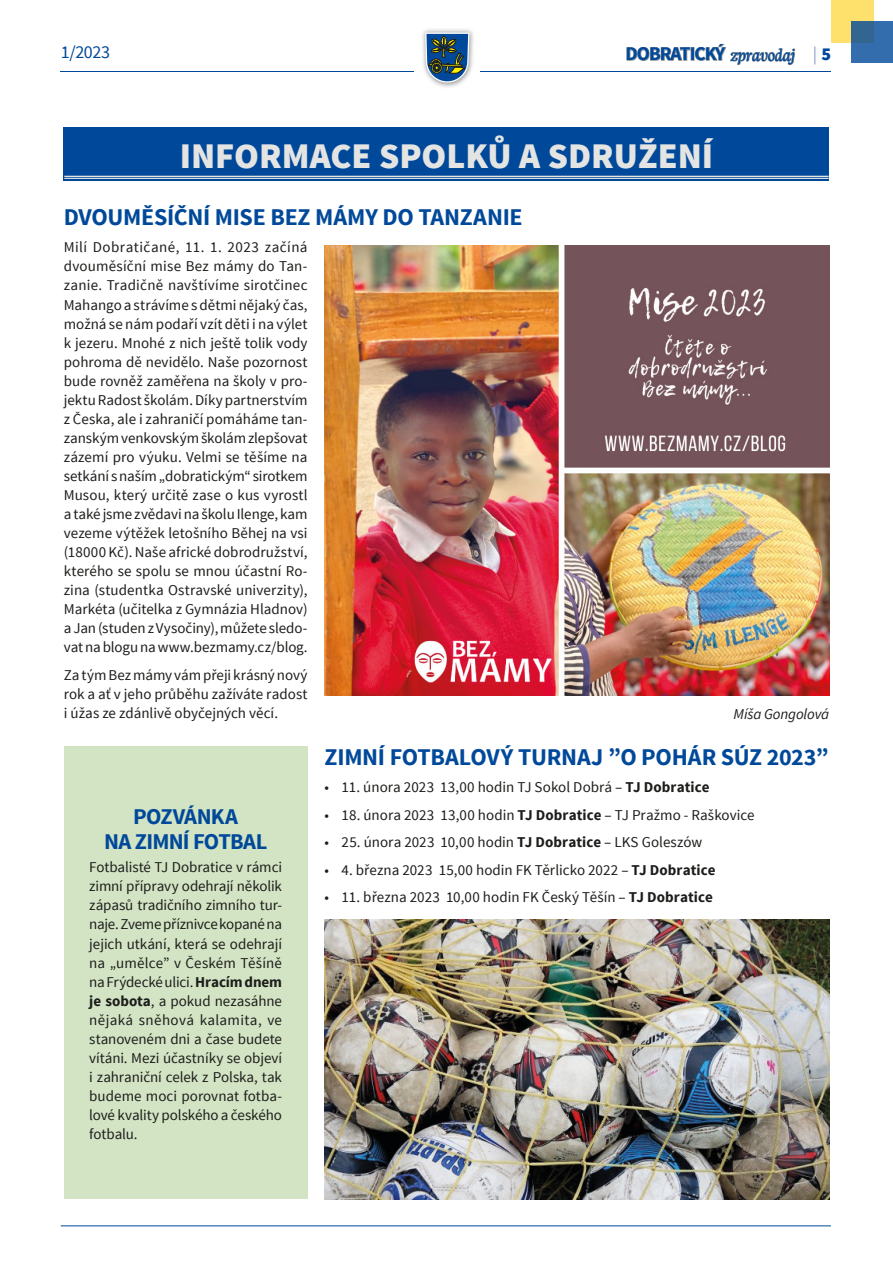
<style>
.page{position:relative;width:893px;height:1263px;background:#fff}
.page>*{position:absolute;margin:0;border:0;box-sizing:border-box;transform-origin:0 0}
.t1{font:900 36px "Source Sans Pro";color:#e4e4e3}
.t2{font:700 24px "Source Sans Pro";letter-spacing:-.015em;color:#00499a}
.t3{font:700 22.5px/25.5px "Source Sans Pro";letter-spacing:-.03em;color:#00499a}
.t4{font:700 19.35px "Source Sans Pro";letter-spacing:-.05em;color:#00499a}
.t5{font:18px "Source Sans Pro";color:#00499a}
.t6{font:15px/19px "Source Sans Pro";color:#1d1d1b;text-align:justify}
.t7{font:italic 15px "Source Sans Pro";letter-spacing:-.01em;color:#1d1d1b}
.s1{font-family:"Neuton Cursive";font-weight:400;font-size:19.65px}
.s2{font-weight:400;font-size:18px;color:#8f9ace}
.s3{font-weight:900;font-size:18px}
.s4{font-weight:700}
</style>
<div class="page">
<div style="left:831px;top:0;width:43px;height:43px;background:#fee06d"></div>
<svg style="left:851px;top:21px;width:42px;height:42px;background:#326aa5"></svg>
<img style="left:422px;top:29px;width:52px;height:58px">
<svg style="left:424px;top:33px;width:45px;height:50px;background:#4c6f85"></svg>
<svg style="left:627px;top:44px;width:168px;height:21px"></svg>
<hr style="left:480px;top:71px;width:351px;height:1px;background:#00499a">
<hr style="left:61px;top:71px;width:353px;height:1px;background:#00499a">
<hr style="left:61px;top:1225px;width:770px;height:1px;background:#00499a">
<div style="left:64px;top:128px;width:765px;height:53px;background:#00499a"></div>
<hr style="left:64px;top:176px;width:765px;height:1px;background:#e4e4e3">
<hr style="left:64px;top:178px;width:765px;height:1px;background:#e4e4e3">
<img style="left:325px;top:245px;width:504px;height:451px">
<div style="left:64px;top:746px;width:244px;height:453px;background:#d3e4c4"></div>
<img style="left:325px;top:919px;width:504px;height:280px">
<p class="t5" style="left:61px;top:41px;width:51px">1/2023</p>
<p class="t4" style="left:626px;top:42px;width:207px">DOBRATICKÝ <span class="s1">zpravodaj</span> <span class="s2">|</span> <span class="s3">5</span></p>
<h1 class="t1" style="left:180px;top:132px;width:535px">INFORMACE SPOLKŮ A SDRUŽENÍ</h1>
<h2 class="t2" style="left:64px;top:201px;width:457px">dvouměsíční mise Bez mámy do Tanzanie</h2>
<p class="t6" style="left:64px;top:238px;width:245px">Milí Dobratičané, 11. 1. 2023 začíná dvouměsíční mise Bez mámy do Tan&shy;zanie. Tradičně navštívíme sirotčinec Mahango a strávíme s dětmi nějaký čas, možná se nám podaří vzít děti i na výlet k jezeru. Mnohé z nich ještě tolik vody pohroma dě nevidělo. Naše pozornost bude rovněž zaměřena na školy v pro&shy;jektu Radost školám. Díky partnerstvím z Česka, ale i zahraničí pomáháme tan&shy;zanským venkovským školám zlepšovat zázemí pro výuku. Velmi se těšíme na setkání snaším „dobratickým“ sirotkem Musou, který určitě zase o kus vyrostl a také jsme zvědavi na školu Ilenge, kam vezeme výtěžek letošního Běhej na vsi (18000 Kč). Naše africké dobrodružství, kterého se spolu se mnou účastní Ro&shy;zina (studentka Ostravské univerzity), Markéta (učitelka z Gymnázia Hladnov) aJan (studen zVysočiny), můžete sledo&shy;vat na blogu na www.bezmamy.cz/blog.</p>
<p class="t6" style="left:64px;top:666px;width:245px">Za tým Bez mámy vám přeji krásný nový rok a ať v jeho průběhu zažíváte radost i úžas ze zdánlivě obyčejných věcí.</p>
<p class="t7" style="left:734px;top:704px;width:97px">Míša Gongolová</p>
<h3 class="t3" style="left:104px;top:804px;width:114px;text-indent:29px">POZVÁNKA<br>NA ZIMNÍ FOTBA</h3>
<h3 class="t3" style="left:256px;top:830px;width:13px">L</h3>
<p class="t6" style="left:89px;top:858px;width:194px">Fotbalisté TJ Dobratice v rámci zimní přípravy odehrají několik zápasů tradičního zimního tur&shy;naje. Zveme příznivce kopané na jejich utkání, která se odehrají na „umělce” v Českém Těšíně na Frýdecké ulici. <span class="s4">H racím dnem je sobota</span>, a pokud nezasáhne nějaká sněhová kalamita, ve stanoveném dni a čase budete vítáni. Mezi účastníky se objeví i zahraniční celek z Polska, tak budeme moci porovnat fotba&shy;lové kvality polského a českého fotbalu.</p>
<h2 class="t2" style="left:325px;top:741px;width:506px">Zimní fotbalový turnaj ”O po hár SÚZ 2023”</h2>
<p class="t6" style="left:325px;top:778px;width:386px">• 11. února 2023 13,00 hodin TJ Sokol Dobrá – <span class="s4">TJ Dobratice</span></p>
<p class="t6" style="left:325px;top:805px;width:432px">• 18. února 2023 13,00 hodin <span class="s4">TJ Dobratice</span> – TJ Pražmo - Raškovice</p>
<p class="t6" style="left:325px;top:833px;width:379px">• 25. února 2023 10,00 hodin <span class="s4">TJ Dobratice</span> – LKS Goleszów</p>
<p class="t6" style="left:325px;top:860px;width:392px">• 4. března 2023 15,00 hodin FK Těrlicko 2022 – <span class="s4">TJ Dobratice</span></p>
<p class="t6" style="left:325px;top:888px;width:390px">• 11. března 2023 10,00 hodin FK Český Těšín – <span class="s4">TJ Dobratice</span></p>
</div>
